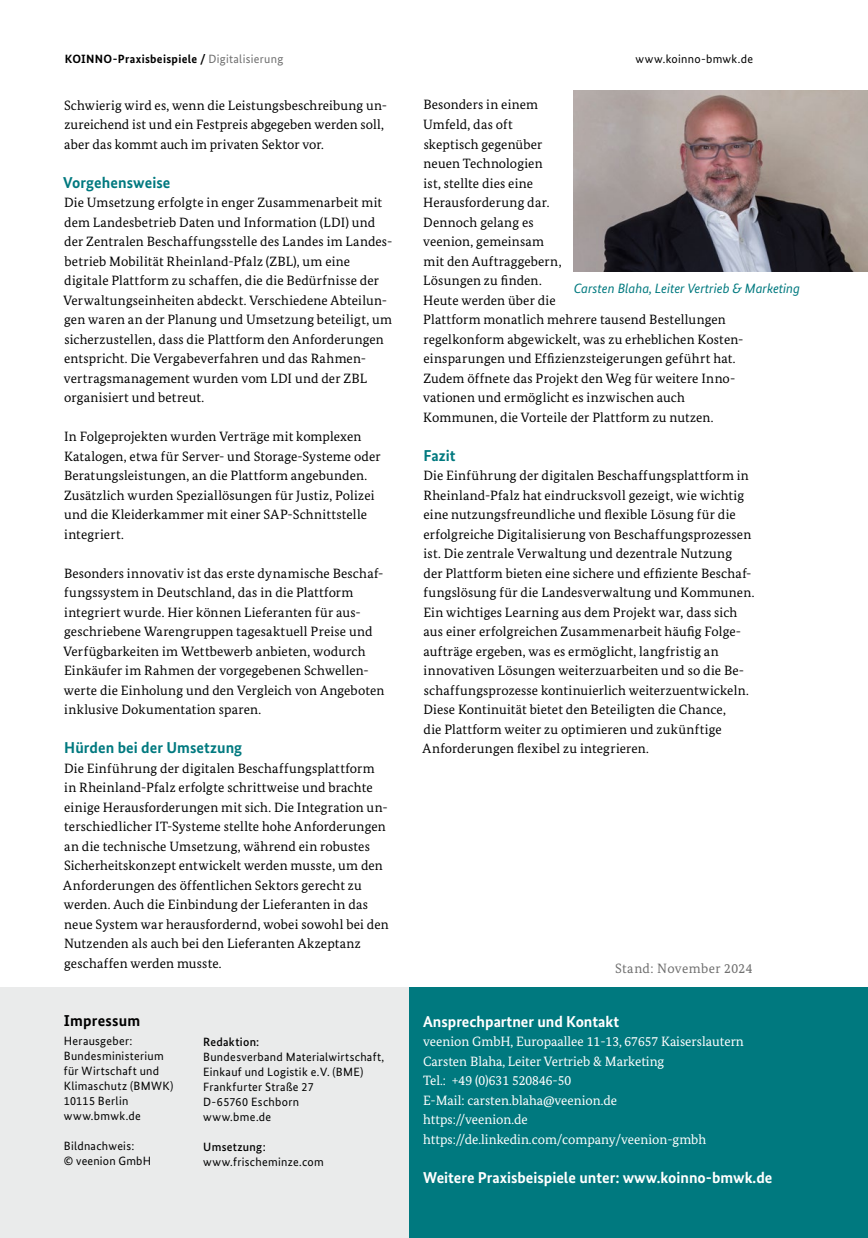
<style>
.page{position:relative;width:868px;height:1238px;background:#fff}
.page>*{position:absolute;margin:0;border:0;box-sizing:border-box;transform-origin:0 0}
.t1{font:700 15.75px "Bundes Sans";color:#fff}
.t2{font:700 15.75px "Bundes Sans";letter-spacing:.005em;color:#00797f}
.t3{font:700 15.75px "Bundes Sans";letter-spacing:.015em;color:#000}
.t4{font:13.5px/19.5px "Bundes Serif";letter-spacing:.01em;color:#000}
.t5{font:13.5px/19.5px "Bundes Serif";color:#fff}
.t6{font:italic 13.5px "Bundes Sans";color:#00797f}
.t7{font:13.5px "Bundes Serif";letter-spacing:.03em;color:#6e6e6e}
.t8{font:12px/15px "Bundes Sans";letter-spacing:.025em;color:#000}
.t9{font:700 12px "Bundes Sans";letter-spacing:.025em;color:#000}
.t10{font:500 12px "Bundes Sans";letter-spacing:.025em;color:#000}
.s1{font-weight:400;color:#6e6e6e}
</style>
<div class="page">
<div style="left:408px;top:987px;width:459px;height:250px;background:#00797f"></div>
<div style="left:0;top:987px;width:408px;height:250px;background:#eaebeb"></div>
<img style="left:573px;top:90px;width:294px;height:181px">
<p class="t9" style="left:65px;top:52px;width:220px">KOINNO-Praxisbeispiele / <span class="s1">Digitalisierung</span></p>
<p class="t8" style="left:635px;top:52px;width:119px">www.koinno-bmwk.de</p>
<p class="t4" style="left:64px;top:95px;width:324px">Schwierig wird es, wenn die Leistungsbeschreibung un&shy;zureichend ist und ein Festpreis abgegeben werden soll, aber das kommt auch im privaten Sektor vor.</p>
<p class="t2" style="left:63px;top:172px;width:109px">Vorgehensweise</p>
<p class="t4" style="left:63px;top:192px;width:330px">Die Umsetzung erfolgte in enger Zusammenarbeit mit dem Landesbetrieb Daten und Information (LDI) und der Zentralen Beschaffungsstelle des Landes im Landes&shy;betrieb Mobilität Rheinland-Pfalz (ZBL), um eine digitale Plattform zu schaffen, die die Bedürfnisse der Verwaltungseinheiten abdeckt. Verschiedene Abteilun&shy;gen waren an der Planung und Umsetzung beteiligt, um sicherzustellen, dass die Plattform den Anforderungen entspricht. Die Vergabeverfahren und das Rahmen&shy;vertragsmanagement wurden vom LDI und der ZBL organisiert und betreut.</p>
<p class="t4" style="left:64px;top:426px;width:318px">In Folgeprojekten wurden Verträge mit komplexen Katalogen, etwa für Server- und Storage-Systeme oder Beratungsleistungen, an die Plattform angebunden.<br>Zusätzlich wurden Speziallösungen für Justiz, Polizei und die Kleiderkammer mit einer SAP-Schnittstelle integriert.</p>
<p class="t4" style="left:63px;top:563px;width:322px">Besonders innovativ ist das erste dynamische Beschaf&shy;fungssystem in Deutschland, das in die Plattform integriert wurde. Hier können Lieferanten für aus&shy;geschriebene Warengruppen tagesaktuell Preise und Verfügbarkeiten im Wettbewerb anbieten, wodurch Einkäufer im Rahmen der vorgegebenen Schwellen&shy;werte die Einholung und den Vergleich von Angeboten inklusive Dokumentation sparen.</p>
<p class="t2" style="left:64px;top:738px;width:179px">Hürden bei der Umsetzung</p>
<p class="t4" style="left:63px;top:758px;width:327px">Die Einführung der digitalen Beschaffungsplattform in Rheinland-Pfalz erfolgte schrittweise und brachte einige Herausforderungen mit sich. Die Integration un&shy;terschiedlicher IT-Systeme stellte hohe Anforderungen an die technische Umsetzung, während ein robustes Sicherheitskonzept entwickelt werden musste, um den Anforderungen des öffentlichen Sektors gerecht zu werden. Auch die Einbindung der Lieferanten in das neue System war herausfordernd, wobei sowohl bei den Nutzenden als auch bei den Lieferanten Akzeptanz geschaffen werden musste.</p>
<p class="t3" style="left:64px;top:1011px;width:78px">Impressum</p>
<p class="t8" style="left:64px;top:1033px;width:111px">Herausgeber:<br>Bundesministerium für Wirtschaft und<br>Klimaschutz (BMWK)<br>10115 Berlin www.bmwk.de</p>
<p class="t8" style="left:64px;top:1138px;width:89px">Bildnachweis:<br>© veenion GmbH</p>
<p class="t10" style="left:203px;top:1033px;width:58px">Redaktion:</p>
<p class="t8" style="left:203px;top:1048px;width:183px">Bundesverband Materialwirtschaft,<br>Einkauf und Logistik e.V. (BME)<br>Frankfurter Straße 27<br>D-65760 Eschborn<br>www.bme.de</p>
<p class="t10" style="left:203px;top:1138px;width:64px">Umsetzung:</p>
<p class="t8" style="left:203px;top:1153px;width:122px">www.frischeminze.com</p>
<p class="t4" style="left:423px;top:95px;width:322px">Besonders in einem<br>Umfeld, das oft<br>skeptisch gegenüber<br>neuen Technologien<br>ist, stellte dies eine<br>Herausforderung dar.<br>Dennoch gelang es<br>veenion, gemeinsam<br>mit den Auftraggebern,<br>Lösungen zu finden.<br>Heute werden über die<br>Plattform monatlich mehrere tausend Bestellungen regelkonform abgewickelt, was zu erheblichen Kosten&shy;einsparungen und Effizienzsteigerungen geführt hat.<br>Zudem öffnete das Projekt den Weg für weitere Inno&shy;vationen und ermöglicht es inzwischen auch<br>Kommunen, die Vorteile der Plattform zu nutzen.</p>
<p class="t2" style="left:423px;top:445px;width:34px">Fazit</p>
<p class="t4" style="left:422px;top:465px;width:333px">Die Einführung der digitalen Beschaffungsplattform in Rheinland-Pfalz hat eindrucksvoll gezeigt, wie wichtig eine nutzungsfreundliche und flexible Lösung für die erfolgreiche Digitalisierung von Beschaffungsprozessen ist. Die zentrale Verwaltung und dezentrale Nutzung<br>der Plattform bieten eine sichere und effiziente Beschaf&shy;fungslösung für die Landesverwaltung und Kommunen.<br>Ein wichtiges Learning aus dem Projekt war, dass sich aus einer erfolgreichen Zusammenarbeit häufig Folge&shy;aufträge ergeben, was es ermöglicht, langfristig an innovativen Lösungen weiterzuarbeiten und so die Be&shy;schaffungsprozesse kontinuierlich weiterzuentwickeln.<br>Diese Kontinuität bietet den Beteiligten die Chance,<br>die Plattform weiter zu optimieren und zukünftige Anforderungen flexibel zu integrieren.</p>
<p class="t6" style="left:573px;top:280px;width:228px">Carsten Blaha, Leiter Vertrieb &amp; Marketing</p>
<p class="t7" style="left:615px;top:959px;width:139px">Stand: November 2024</p>
<p class="t1" style="left:423px;top:1011px;width:197px">Ansprechpartner und Kontakt</p>
<p class="t5" style="left:423px;top:1031px;width:322px">veenion GmbH, Europaallee 11-13, 67657 Kaiserslautern Carsten Blaha, Leiter Vertrieb &amp; Marketing<br>Tel.: +49 (0)631 520846-50<br>E-Mail: carsten.blaha@veenion.de<br>https://veenion.de https://de.linkedin.com/company/veenion-gmbh</p>
<p class="t1" style="left:423px;top:1167px;width:351px">Weitere Praxisbeispiele unter: www.koinno-bmwk.de</p>
</div>
